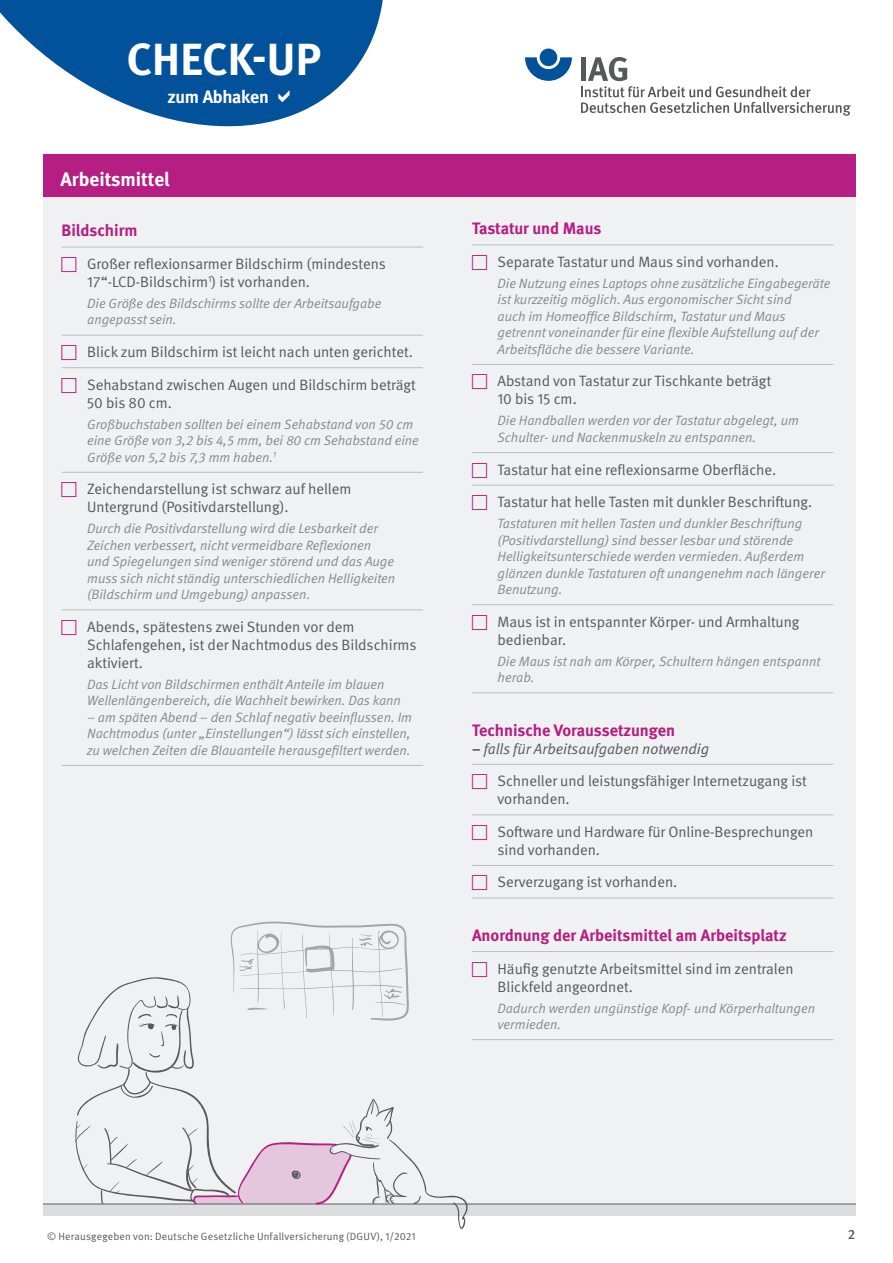
<style>
.page{position:relative;width:893px;height:1263px;background:#fff}
.page>*{position:absolute;margin:0;border:0;box-sizing:border-box;transform-origin:0 0}
.t1{font:700 45px "DGUV Meta";color:#fff}
.t2{font:700 19.5px "DGUV Meta";color:#fff}
.t3{font:700 18px "DGUV Meta";letter-spacing:-.02em;color:#fff}
.t4{font:700 16.5px "DGUV Meta";color:#b51e83}
.t5{font:15px/18px "DGUV Meta";color:#57585a}
.t6{font:italic 13.5px/16.5px "DGUV Meta";color:#87898c}
.t7{font:500 13.5px "DGUV Meta";color:#57585a}
.t8{font:10.5px "DGUV Meta";letter-spacing:.02em;color:#57585a}
.s1{font-weight:700}
.s2{font-style:italic}
</style>
<div class="page">
<svg style="left:525px;top:57px;width:47px;height:24px"></svg>
<div style="left:540px;top:49px;width:17px;height:17px;background:#01519b;border-radius:50%"></div>
<svg style="left:581px;top:57px;width:270px;height:59px"></svg>
<svg style="left:0;top:0;width:383px;height:127px;fill:#01519b"></svg>
<div style="left:44px;top:154px;width:812px;height:1062px;background:#f0f1f2"></div>
<div style="left:44px;top:154px;width:812px;height:42px;background:#b51e83"></div>
<hr style="left:62px;top:247px;width:361px;height:1px;background:#bcbdc0">
<hr style="left:62px;top:335px;width:361px;height:1px;background:#bcbdc0">
<hr style="left:62px;top:367px;width:361px;height:1px;background:#bcbdc0">
<hr style="left:62px;top:472px;width:361px;height:1px;background:#bcbdc0">
<hr style="left:62px;top:610px;width:361px;height:1px;background:#bcbdc0">
<hr style="left:62px;top:765px;width:361px;height:1px;background:#bcbdc0">
<hr style="left:472px;top:245px;width:361px;height:1px;background:#bcbdc0">
<hr style="left:472px;top:364px;width:361px;height:1px;background:#bcbdc0">
<hr style="left:472px;top:452px;width:361px;height:1px;background:#bcbdc0">
<hr style="left:472px;top:485px;width:361px;height:1px;background:#bcbdc0">
<hr style="left:472px;top:604px;width:361px;height:1px;background:#bcbdc0">
<hr style="left:472px;top:692px;width:361px;height:1px;background:#bcbdc0">
<hr style="left:472px;top:764px;width:361px;height:1px;background:#bcbdc0">
<hr style="left:472px;top:815px;width:361px;height:1px;background:#bcbdc0">
<hr style="left:472px;top:865px;width:361px;height:1px;background:#bcbdc0">
<hr style="left:472px;top:898px;width:361px;height:1px;background:#bcbdc0">
<svg style="left:279px;top:90px;width:11px;height:13px"></svg>
<svg style="left:44px;top:921px;width:812px;height:308px"></svg>
<h1 class="t1" style="left:127px;top:33px;width:196px">CHECK-UP</h1>
<h3 class="t3" style="left:168px;top:86px;width:103px">zum Abhaken</h3>
<h2 class="t2" style="left:61px;top:167px;width:111px">Arbeitsmittel</h2>
<p class="t4" style="left:62px;top:221px;width:77px">Bildschirm</p>
<p class="t5" style="left:87px;top:255px;width:300px">Großer reflexionsarmer Bildschirm (mindestens<br>17“-LCD-Bildschirm<sup>1</sup>) ist vorhanden.</p>
<p class="t6" style="left:87px;top:295px;width:296px">Die Größe des Bildschirms sollte der Arbeitsaufgabe angepasst sein.</p>
<p class="t5" style="left:87px;top:336px;width:330px;line-height:32.5px">Blick zum Bildschirm ist leicht nach unten gerichtet.<br>Sehabstand zwischen Augen und Bildschirm beträgt</p>
<p class="t5" style="left:87px;top:394px;width:86px">50 bis 80 cm.</p>
<p class="t6" style="left:87px;top:416px;width:333px">Großbuchstaben sollten bei einem Sehabstand von 50 cm eine Größe von 3,2 bis 4,5 mm, bei 80 cm Sehabstand eine<br>Größe von 5,2 bis 7,3 mm haben.<sup>1</sup></p>
<p class="t5" style="left:87px;top:480px;width:266px">Zeichendarstellung ist schwarz auf hellem<br>Untergrund (Positivdarstellung).</p>
<p class="t6" style="left:87px;top:521px;width:310px">Durch die Positivdarstellung wird die Lesbarkeit der Zeichen verbessert, nicht vermeidbare Reflexionen und Spiegelungen sind weniger störend und das Auge muss sich nicht ständig unterschiedlichen Helligkeiten (Bildschirm und Umgebung) anpassen.</p>
<p class="t5" style="left:87px;top:618px;width:331px">Abends, spätestens zwei Stunden vor dem<br>Schlafengehen, ist der Nachtmodus des Bildschirms aktiviert.</p>
<p class="t6" style="left:87px;top:676px;width:315px">Das Licht von Bildschirmen enthält Anteile im blauen<br>Wellenlängenbereich, die Wachheit bewirken. Das kann</p>
<p class="t6" style="left:87px;top:709px;width:326px;text-align:justify">– am späten Abend – den Schlaf negativ beeinflussen. Im Nachtmodus (unter „Einstellungen“) lässt sich einstellen, zu welchen Zeiten die Blauanteile herausgefiltert werden.</p>
<p class="t4" style="left:472px;top:219px;width:131px">Tastatur und Maus</p>
<p class="t5" style="left:497px;top:253px;width:283px">Separate Tastatur und Maus sind vorhanden.</p>
<p class="t6" style="left:497px;top:275px;width:334px">Die Nutzung eines Laptops ohne zusätzliche Eingabegeräte ist kurzzeitig möglich. Aus ergonomischer Sicht sind<br>auch im Homeoffice Bildschirm, Tastatur und Maus getrennt voneinander für eine flexible Aufstellung auf der Arbeitsfläche die bessere Variante.</p>
<p class="t5" style="left:497px;top:373px;width:275px">Abstand von Tastatur zur Tischkante beträgt<br>10 bis 15 cm.</p>
<p class="t6" style="left:497px;top:413px;width:303px">Die Handballen werden vor der Tastatur abgelegt, um<br>Schulter- und Nackenmuskeln zu entspannen.</p>
<p class="t5" style="left:497px;top:453px;width:316px;line-height:32.5px">Tastatur hat eine reflexionsarme Oberfläche.<br>Tastatur hat helle Tasten mit dunkler Beschriftung.</p>
<p class="t6" style="left:497px;top:515px;width:329px">Tastaturen mit hellen Tasten und dunkler Beschriftung (Positivdarstellung) sind besser lesbar und störende Helligkeitsunterschiede werden vermieden. Außerdem glänzen dunkle Tastaturen oft unangenehm nach längerer Benutzung.</p>
<p class="t5" style="left:497px;top:613px;width:303px">Maus ist in entspannter Körper- und Armhaltung bedienbar.</p>
<p class="t6" style="left:497px;top:653px;width:324px">Die Maus ist nah am Körper, Schultern hängen entspannt herab.</p>
<p class="t4" style="left:472px;top:720px;width:205px">Technische Voraussetzungen</p>
<p class="t5" style="left:497px;top:732px;width:311px;line-height:32.5px;text-indent:-26px"><span class="s1">–</span> <span class="s2">falls für Arbeitsaufgaben notwendig<br></span>Schneller und leistungsfähiger Internetzugang ist</p>
<p class="t5" style="left:497px;top:783px;width:317px;line-height:32.5px">vorhanden.<br>Software und Hardware für Online-Besprechungen</p>
<p class="t5" style="left:497px;top:834px;width:181px;line-height:32.5px">sind vorhanden.<br>Serverzugang ist vorhanden.</p>
<p class="t4" style="left:472px;top:925px;width:316px">Anordnung der Arbeitsmittel am Arbeitsplatz</p>
<p class="t5" style="left:497px;top:960px;width:298px">Häufig genutzte Arbeitsmittel sind im zentralen<br>Blickfeld angeordnet.</p>
<p class="t6" style="left:497px;top:1000px;width:319px">Dadurch werden ungünstige Kopf- und Körperhaltungen vermieden.</p>
<p class="t8" style="left:47px;top:1230px;width:370px">© Herausgegeben von: Deutsche Gesetzliche Unfallversicherung (DGUV), 1/2021</p>
<p class="t7" style="left:848px;top:1227px;width:9px">2</p>
</div>
